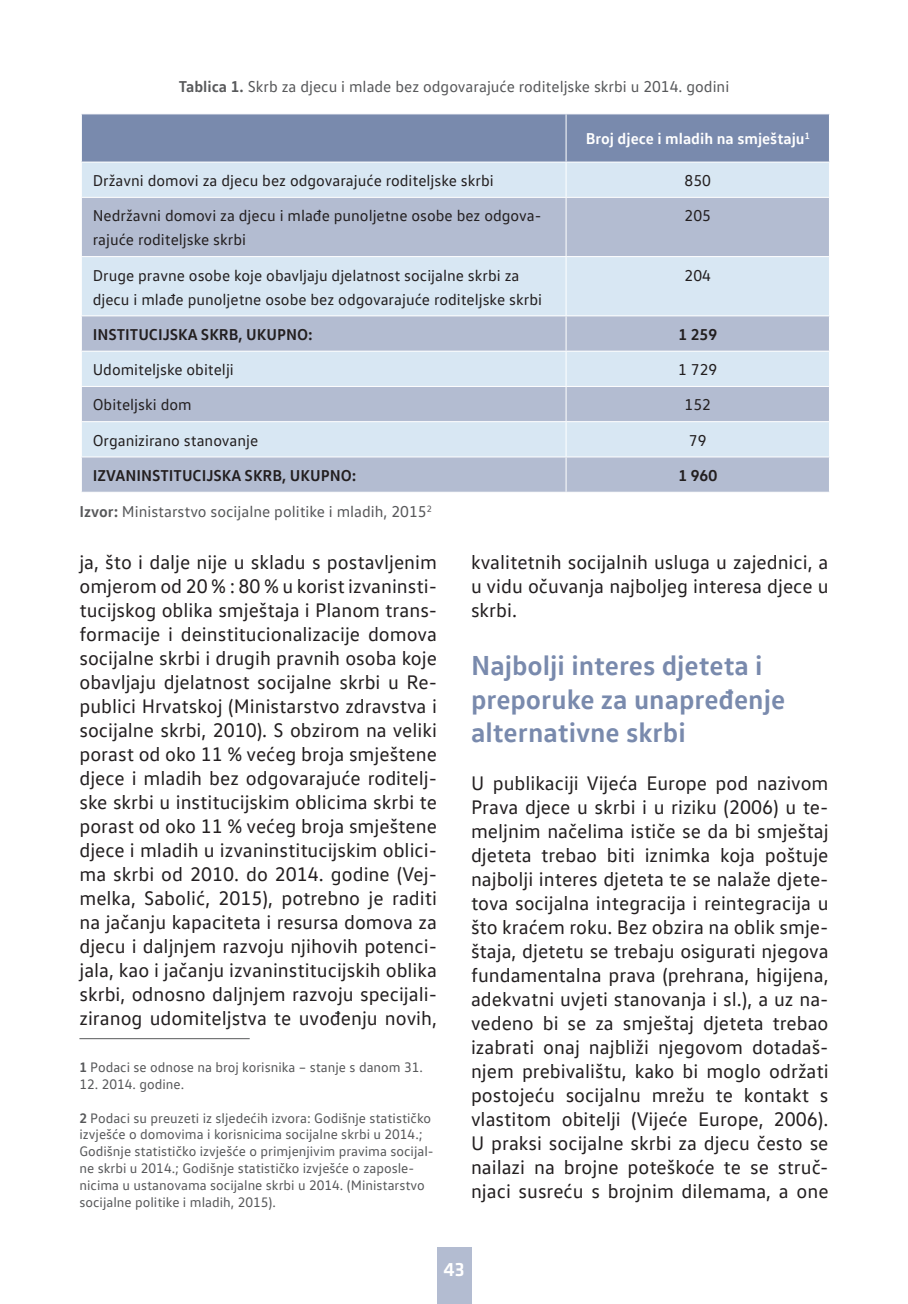
<style>
.page{position:relative;width:908px;height:1304px;background:#fff}
.page>*{position:absolute;margin:0;border:0;box-sizing:border-box;transform-origin:0 0}
.t1{font:700 28px/33.6px "VW Text";color:#798aad}
.t2{font:20px/24px "VW Text";color:#231f20;text-align:justify}
.t3{font:500 20px "Klavika CH";color:#fff}
.t4{font:16px/24px "VW Text";color:#231f20}
.t5{font:16px "VW Text";color:#57585a}
.t6{font:700 16px "VW Text";color:#231f20}
.t7{font:700 16px "VW Text";color:#fff}
.t8{font:14px/16.8px "VW Text";color:#57585a}
.s1{font-weight:700}
</style>
<div class="page">
<div style="left:437px;top:1247px;width:34px;height:57px;background:#b3bcd1"></div>
<hr style="left:79px;top:1038px;width:170px;height:1px;background:#57585a">
<svg style="left:82px;top:114px;width:746px;height:83px;background:#a1b1ca"></svg>
<div style="left:82px;top:198px;width:746px;height:294px;background:#b3bcd1"></div>
<svg style="left:82px;top:257px;width:746px;height:199px;background:#cbd8e7"></svg>
<hr style="left:81px;top:162px;width:485px;height:1px;background:#fff">
<hr style="left:565px;top:114px;width:1px;height:48px;background:#fff">
<hr style="left:565px;top:198px;width:1px;height:58px;background:#fff">
<hr style="left:81px;top:256px;width:485px;height:1px;background:#fff">
<hr style="left:566px;top:256px;width:263px;height:1px;background:#fff">
<hr style="left:565px;top:257px;width:1px;height:58px;background:#fff">
<hr style="left:81px;top:315px;width:485px;height:1px;background:#fff">
<hr style="left:566px;top:315px;width:263px;height:1px;background:#fff">
<hr style="left:565px;top:316px;width:1px;height:35px;background:#fff">
<hr style="left:81px;top:351px;width:485px;height:1px;background:#fff">
<hr style="left:566px;top:351px;width:263px;height:1px;background:#fff">
<hr style="left:565px;top:352px;width:1px;height:34px;background:#fff">
<hr style="left:81px;top:386px;width:485px;height:1px;background:#fff">
<hr style="left:566px;top:386px;width:263px;height:1px;background:#fff">
<hr style="left:565px;top:387px;width:1px;height:34px;background:#fff">
<hr style="left:81px;top:421px;width:485px;height:1px;background:#fff">
<hr style="left:566px;top:421px;width:263px;height:1px;background:#fff">
<hr style="left:565px;top:422px;width:1px;height:34px;background:#fff">
<hr style="left:81px;top:456px;width:485px;height:1px;background:#fff">
<hr style="left:566px;top:456px;width:263px;height:1px;background:#fff">
<hr style="left:565px;top:457px;width:1px;height:35px;background:#fff">
<hr style="left:566px;top:162px;width:263px;height:1px;background:#fff">
<hr style="left:565px;top:163px;width:1px;height:34px;background:#fff">
<p class="t5" style="left:179px;top:77px;width:552px"><span class="s1">Tablica 1.</span> Skrb za djecu i mlade bez odgovarajuće roditeljske skrbi u 2014. godini</p>
<p class="t7" style="left:585px;top:128px;width:225px">Broj djece i mladih na smještaju<sup>1</sup></p>
<p class="t4" style="left:93px;top:168px;width:402px">Državni domovi za djecu bez odgovarajuće roditeljske skrbi</p>
<p class="t4" style="left:684px;top:168px;width:28px">850</p>
<p class="t4" style="left:93px;top:203px;width:450px">Nedržavni domovi za djecu i mlađe punoljetne osobe bez odgova&shy;rajuće roditeljske skrbi</p>
<p class="t4" style="left:684px;top:203px;width:28px">205</p>
<p class="t4" style="left:93px;top:263px;width:450px">Druge pravne osobe koje obavljaju djelatnost socijalne skrbi za djecu i mlađe punoljetne osobe bez odgovarajuće roditeljske skrbi</p>
<p class="t4" style="left:684px;top:263px;width:28px">204</p>
<p class="t6" style="left:93px;top:324px;width:221px">INSTITUCIJSKA SKRB, UKUPNO:</p>
<p class="t6" style="left:678px;top:324px;width:40px">1 259</p>
<p class="t4" style="left:93px;top:357px;width:142px">Udomiteljske obitelji</p>
<p class="t4" style="left:678px;top:357px;width:41px">1 729</p>
<p class="t4" style="left:93px;top:392px;width:100px">Obiteljski dom</p>
<p class="t4" style="left:684px;top:392px;width:28px">152</p>
<p class="t4" style="left:93px;top:428px;width:167px">Organizirano stanovanje</p>
<p class="t4" style="left:688px;top:428px;width:19px">79</p>
<p class="t6" style="left:93px;top:465px;width:265px">IZVANINSTITUCIJSKA SKRB, UKUPNO:</p>
<p class="t6" style="left:678px;top:465px;width:40px">1 960</p>
<p class="t5" style="left:79px;top:502px;width:354px"><span class="s1">Izvor:</span> Ministarstvo socijalne politike i mladih, 2015<sup>2</sup></p>
<p class="t2" style="left:79px;top:549px;width:359px">ja, što i dalje nije u skladu<sup>1</sup>s postavljenim omjerom od 20 % : 80 % u korist izvaninsti&shy;tucijskog oblika smještaja i Planom trans&shy;formacije i deinstitucionalizacije domova socijalne skrbi i drugih pravnih osoba koje obavljaju djelatnost socijalne skrbi u Re&shy;publici Hrvatskoj (Ministarstvo zdravstva i socijalne skrbi, 2010). S obzirom na veliki porast od oko 11 % većeg broja smještene djece i mladih bez odgovarajuće roditelj&shy;ske skrbi u institucijskim oblicima skrbi te porast od oko 11 % većeg broja smještene djece i mladih u izvaninstitucijskim oblici&shy;ma skrbi od 2010. do 2014. godine (Vej&shy;melka, Sabolić, 2015), potrebno je raditi na jačanju kapaciteta i resursa domova za djecu i daljnjem razvoju njihovih potenci&shy;jala, kao i jačanju izvaninstitucijskih oblika skrbi, odnosno daljnjem razvoju specijali&shy;ziranog udomiteljstva te uvođenju novih,</p>
<p class="t8" style="left:79px;top:1059px;width:345px"><span class="s1">1</span> Podaci se odnose na broj korisnika – stanje s danom 31.</p>
<p class="t8" style="left:79px;top:1075px;width:106px">12. 2014. godine.</p>
<p class="t8" style="left:79px;top:1109px;width:355px"><span class="s1">2</span> Podaci su preuzeti iz sljedećih izvora: Godišnje statističko izvješće o domovima i korisnicima socijalne skrbi u 2014.; Godišnje statističko izvješće o primjenjivim pravima socijal&shy;ne skrbi u 2014.; Godišnje statističko izvješće o zaposle&shy;nicima u ustanovama socijalne skrbi u 2014. (Ministarstvo socijalne politike i mladih, 2015).</p>
<p class="t2" style="left:471px;top:550px;width:359px">kvalitetnih socijalnih usluga u zajednici, a u vidu očuvanja najboljeg interesa djece u skrbi.</p>
<h1 class="t1" style="left:471px;top:647px;width:315px">Najbolji interes djeteta i preporuke za unapređenje alternativne skrbi</h1>
<p class="t2" style="left:471px;top:771px;width:359px">U publikaciji Vijeća Europe pod nazivom Prava djece u skrbi i u riziku (2006) u te&shy;meljnim načelima ističe se da bi smještaj djeteta trebao biti iznimka koja poštuje najbolji interes djeteta te se nalaže djete&shy;tova socijalna integracija i reintegracija u što kraćem roku. Bez obzira na oblik smje&shy;štaja, djetetu se trebaju osigurati njegova fundamentalna prava (prehrana, higijena, adekvatni uvjeti stanovanja i sl.), a uz na&shy;vedeno bi se za smještaj djeteta trebao izabrati onaj najbliži njegovom dotadaš&shy;njem prebivalištu, kako bi moglo održati postojeću socijalnu mrežu te kontakt s vlastitom obitelji (Vijeće Europe, 2006).<br>U praksi socijalne skrbi za djecu često se nailazi na brojne poteškoće te se struč&shy;njaci susreću s brojnim dilemama, a one</p>
<p class="t3" style="left:443px;top:1256px;width:23px">43</p>
</div>
